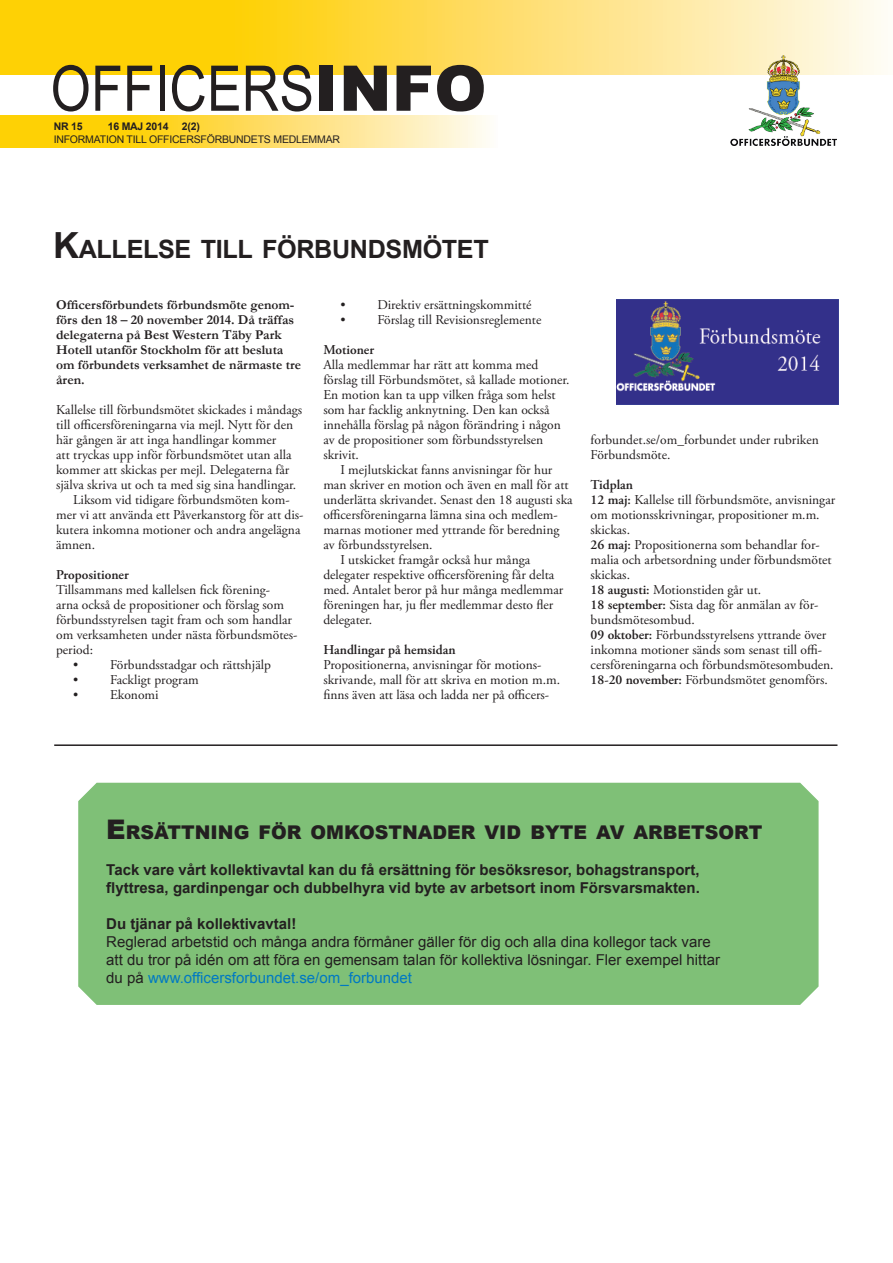
<style>
.page{position:relative;width:893px;height:1263px;background:#fff}
.page>*{position:absolute;margin:0;border:0;box-sizing:border-box;transform-origin:0 0}
.t1{font:63px "Arial Narrow";letter-spacing:.005em;color:#231f20}
.t2{font:700 25.2px "Arial";letter-spacing:-.015em;color:#231f20}
.t3{font:900 18.9px "Arial";color:#231f20}
.t4{font:15px/18px "Arial";color:#231f20}
.t5{font:700 15px/18px "Arial";color:#231f20}
.t6{font:13.5px/15px "Adobe Garamond Pro";color:#231f20}
.t7{font:700 13.5px/15px "Garamond";color:#231f20}
.t8{font:600 13.5px "Adobe Garamond Pro";color:#231f20}
.t9{font:10.5px "Arial";letter-spacing:-.02em;color:#231f20}
.t10{font:700 10.5px "Arial";letter-spacing:-.02em;color:#231f20}
.s1{font-family:"Arial";font-weight:900}
.s2{font-size:36px}
.s3{font-weight:600}
.s4{font-size:27px}
.s5{color:#0079c2}
</style>
<div class="page">
<svg style="left:0;top:0;width:884px;height:75px;background:#fedd58"></svg>
<svg style="left:0;top:115px;width:488px;height:33px;background:#fede5c"></svg>
<img style="left:731px;top:55px;width:106px;height:90px">
<hr style="left:54px;top:744px;width:783px;height:2px;background:#231f20">
<div style="left:78px;top:782px;width:741px;height:223px;background:#7fc077"></div>
<img style="left:616px;top:300px;width:223px;height:104px">
<h1 class="t1" style="left:51px;top:42px;width:438px">OFFICERS<span class="s1">INFO</span></h1>
<p class="t10" style="left:54px;top:119px;width:30px">Nr 15</p>
<p class="t10" style="left:108px;top:119px;width:62px">16 MAJ 2014</p>
<p class="t10" style="left:182px;top:119px;width:20px">2(2)</p>
<p class="t9" style="left:54px;top:133px;width:288px">Information ti ll officersförbundets medlemmar</p>
<h2 class="t2" style="left:53px;top:233px;width:437px"><span class="s2">K</span>allelse till förbundsmötet</h2>
<p class="t7" style="left:56px;top:297px;width:247px">Officersförbundets förbundsmöte genom&shy;förs den 18 – 20 november 2014. Då träffas delegaterna på Best Western Täby Park Hotell utanför Stockholm för att besluta om förbundets verksamhet de närmaste tre åren.</p>
<p class="t6" style="left:56px;top:403px;width:248px">Kallelse till förbundsmötet skickades i måndags</p>
<p class="t6" style="left:56px;top:418px;width:239px">till officersföreningarna via mejl. Nytt för den</p>
<p class="t6" style="left:56px;top:433px;width:222px">här gången är att inga handlingar kommer</p>
<p class="t6" style="left:56px;top:448px;width:237px">att tryckas upp inför förbundsmötet utan alla</p>
<p class="t6" style="left:56px;top:463px;width:235px">kommer att skickas per mejl. Delegaterna får</p>
<p class="t6" style="left:56px;top:478px;width:242px">själva skriva ut och ta med sig sina handlingar.</p>
<p class="t6" style="left:73px;top:493px;width:218px">Liksom vid tidigare förbundsmöten kom-</p>
<p class="t6" style="left:56px;top:508px;width:249px">mer vi att använda ett Påverkanstorg för att dis-</p>
<p class="t6" style="left:56px;top:523px;width:246px">kutera inkomna motioner och andra angelägna</p>
<p class="t6" style="left:56px;top:538px;width:40px">ämnen.</p>
<p class="t8" style="left:56px;top:567px;width:74px">Propositioner</p>
<p class="t6" style="left:56px;top:583px;width:243px">Tillsammans med kallelsen fick förening-<br>arna också de propositioner och förslag som förbundsstyrelsen tagit fram och som handlar om verksamheten under nästa förbundsmötes&shy;period:</p>
<p class="t6" style="left:73px;top:658px;width:199px">• Förbundsstadgar och rättshjälp</p>
<p class="t6" style="left:73px;top:673px;width:127px">• Fackligt program</p>
<p class="t6" style="left:73px;top:688px;width:87px">• Ekonomi</p>
<p class="t6" style="left:340px;top:298px;width:193px">• Direktiv ersättningskommitté</p>
<p class="t6" style="left:340px;top:313px;width:202px">• Förslag till Revisionsreglemente</p>
<p class="t8" style="left:323px;top:342px;width:52px">Motioner</p>
<p class="t6" style="left:323px;top:358px;width:248px">Alla medlemmar har rätt att komma med förslag till Förbundsmötet, så kallade motioner.<br>En motion kan ta upp vilken fråga som helst som har facklig anknytning. Den kan också innehålla förslag på någon förändring i någon av de propositioner som förbundsstyrelsen skrivit.</p>
<p class="t6" style="left:340px;top:463px;width:214px">I mejlutskickat fanns anvisningar för hur</p>
<p class="t6" style="left:323px;top:478px;width:247px">man skriver en motion och även en mall för att</p>
<p class="t6" style="left:323px;top:493px;width:251px">underlätta skrivandet. Senast den 18 augusti ska</p>
<p class="t6" style="left:323px;top:508px;width:236px">officersföreningarna lämna sina och medlem-</p>
<p class="t6" style="left:323px;top:523px;width:238px">marnas motioner med yttrande för beredning</p>
<p class="t6" style="left:323px;top:538px;width:111px">av förbundsstyrelsen.</p>
<p class="t6" style="left:340px;top:553px;width:191px">I utskicket framgår också hur många</p>
<p class="t6" style="left:323px;top:568px;width:232px">delegater respektive officersförening får delta</p>
<p class="t6" style="left:323px;top:583px;width:241px">med. Antalet beror på hur många medlemmar</p>
<p class="t6" style="left:323px;top:598px;width:232px">föreningen har, ju fler medlemmar desto fler</p>
<p class="t6" style="left:323px;top:613px;width:50px">delegater.</p>
<p class="t8" style="left:323px;top:642px;width:134px">Handlingar på hemsidan</p>
<p class="t6" style="left:323px;top:658px;width:238px">Propositionerna, anvisningar för motions&shy;skrivande, mall för att skriva en motion m.m. finns även att läsa och ladda ner på officers-</p>
<p class="t6" style="left:591px;top:433px;width:230px">forbundet.se/om_forbundet under rubriken<br>Förbundsmöte.</p>
<p class="t6" style="left:591px;top:478px;width:246px"><span class="s3">Tidplan<br>12 maj:</span> Kallelse till förbundsmöte, anvisningar om motionsskrivningar, propositioner m.m. skickas.<br><span class="s3">26 maj:</span> Propositionerna som behandlar for&shy;malia och arbetsordning under förbundsmötet skickas.<br><span class="s3">18 augusti:</span> Motionstiden går ut.<br><span class="s3">18 september:</span> Sista dag för anmälan av för&shy;bundsmötesombud.<br><span class="s3">09 oktober:</span> Förbundsstyrelsens yttrande över inkomna motioner sänds som senast till offi&shy;cersföreningarna och förbundsmötesombuden.<br><span class="s3">18-20 november:</span> Förbundsmötet genomförs.</p>
<h3 class="t3" style="left:106px;top:818px;width:658px"><span class="s4">E</span>RSÄTTNING FÖR OMKOSTNADER VID BYTE AV ARBETSORT</h3>
<p class="t5" style="left:106px;top:861px;width:595px">Tack vare vårt kollektivavtal kan du få ersättning för besöksresor, bohagstransport, flyttresa, gardinpengar och dubbelhyra vid byte av arbetsort inom Försvarsmakten.</p>
<p class="t5" style="left:106px;top:915px;width:192px">Du tjänar på kollektivavtal!</p>
<p class="t4" style="left:106px;top:933px;width:615px">Reglerad arbetstid och många andra förmåner gäller för dig och alla dina kollegor tack vare att du tror på idén om att föra en gemensam talan för kollektiva lösningar. Fler exempel hittar du på <span class="s5">www.officersforbundet.se/om_forbundet</span></p>
</div>
